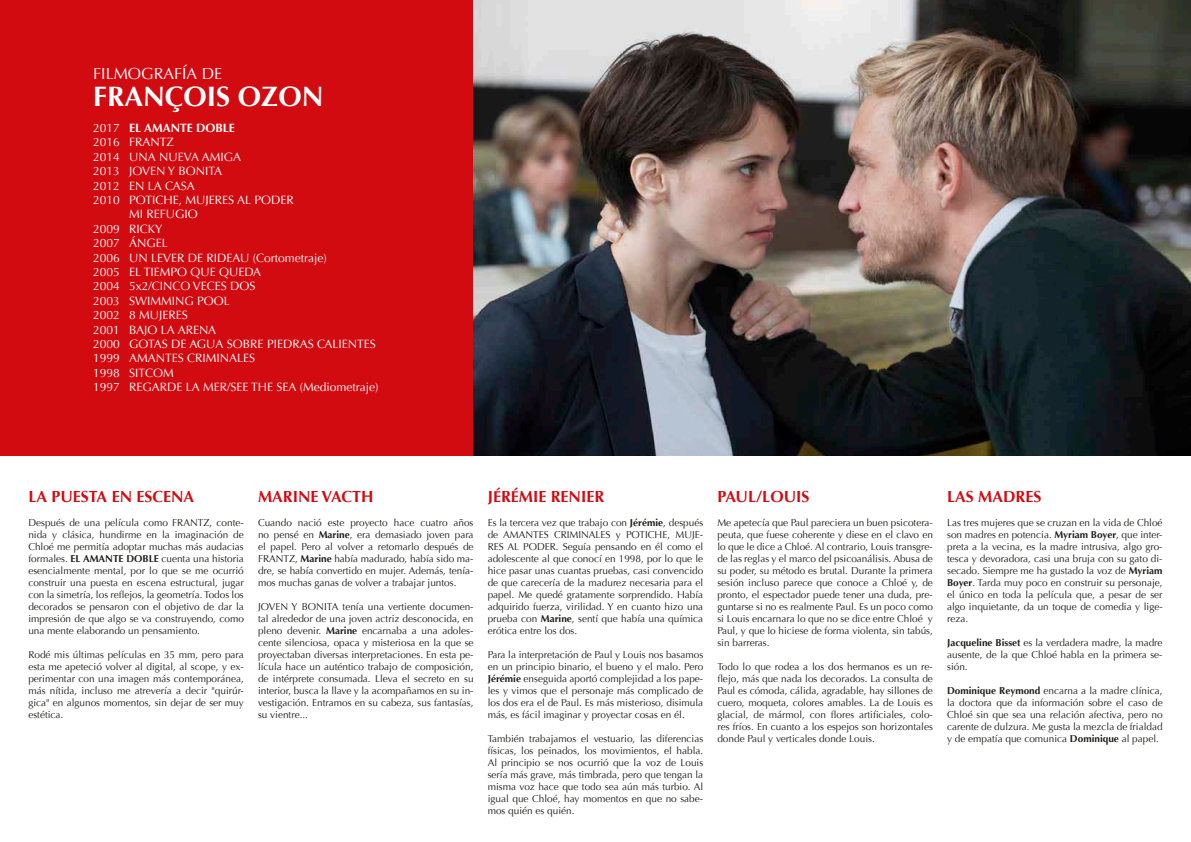
<style>
.page{position:relative;width:1191px;height:842px;background:#fff}
.page>*{position:absolute;margin:0;border:0;box-sizing:border-box;transform-origin:0 0}
.t1{font:700 28px "Optima";color:#fff}
.t2{font:700 16px "Optima";color:#d20b11}
.t3{font:16px "Optima";color:#fff}
.t4{font:12px "Optima";color:#fff}
.t5{font:700 12px "Optima";color:#fff}
.t6{font:10px/12px "Optima";color:#1d1d1b;text-align:justify}
.s1{font-weight:400}
.s2{font-weight:700}
</style>
<div class="page">
<div style="left:0;top:0;width:473px;height:455px;background:#d20b11"></div>
<img style="left:473px;top:0;width:718px;height:455px">
<h2 class="t3" style="left:93px;top:64px;width:130px">FILMOGRAFÍA DE</h2>
<h1 class="t1" style="left:93px;top:80px;width:232px">FRANÇOIS OZON</h1>
<p class="t5" style="left:93px;top:121px;width:130px"><span class="s1">2017</span> EL AMANTE DOBLE</p>
<p class="t4" style="left:93px;top:135px;width:82px">2016 FRANTZ</p>
<p class="t4" style="left:93px;top:150px;width:150px">2014 UNA NUEVA AMIGA</p>
<p class="t4" style="left:93px;top:164px;width:130px">2013 JOVEN Y BONITA</p>
<p class="t4" style="left:93px;top:179px;width:103px">2012 EN LA CASA</p>
<p class="t4" style="left:93px;top:193px;width:202px">2010 POTICHE, MUJERES AL PODER</p>
<p class="t4" style="left:129px;top:207px;width:70px">MI REFUGIO</p>
<p class="t4" style="left:93px;top:222px;width:71px">2009 RICKY</p>
<p class="t4" style="left:93px;top:236px;width:76px">2007 ÁNGEL</p>
<p class="t4" style="left:93px;top:251px;width:235px">2006 UN LEVER DE RIDEAU (Cortometraje)</p>
<p class="t4" style="left:93px;top:265px;width:169px">2005 EL TIEMPO QUE QUEDA</p>
<p class="t4" style="left:93px;top:279px;width:164px">2004 5x2/CINCO VECES DOS</p>
<p class="t4" style="left:93px;top:294px;width:138px">2003 SWIMMING POOL</p>
<p class="t4" style="left:93px;top:308px;width:96px">2002 8 MUJERES</p>
<p class="t4" style="left:93px;top:323px;width:124px">2001 BAJO LA ARENA</p>
<p class="t4" style="left:93px;top:337px;width:284px">2000 GOTAS DE AGUA SOBRE PIEDRAS CALIENTES</p>
<p class="t4" style="left:93px;top:351px;width:163px">1999 AMANTES CRIMINALES</p>
<p class="t4" style="left:93px;top:366px;width:82px">1998 SITCOM</p>
<p class="t4" style="left:93px;top:380px;width:287px">1997 REGARDE LA MER/SEE THE SEA (Mediometraje)</p>
<h2 class="t2" style="left:28px;top:488px;width:155px">La pu esta en escena</h2>
<p class="t6" style="left:28px;top:517px;width:157px">Después de una película como Frantz</p>
<p class="t6" style="left:28px;top:517px;width:217px;text-indent:181px">, conte&shy;nida y clásica, hundirme en la imaginación de Chloé me permitía adoptar muchas más audacias formales. <span class="s2">EL AMANTE DOBLE</span></p>
<p class="t6" style="left:28px;top:553px;width:217px;text-indent:133px">cuenta una historia esencialmente mental, por lo que se me ocurrió construir una puesta en escena estructural, jugar con la simetría, los reflejos, la geometría. Todos los decorados se pensaron con el objetivo de dar la impresión de que algo se va construyendo, como una mente elaborando un pensamiento.</p>
<p class="t6" style="left:28px;top:649px;width:217px">Rodé mis últimas películas en 35 mm, pero para esta me apeteció volver al digital, al scope, y ex&shy;perimentar con una imagen más contemporánea, más nítida, incluso me atrevería a decir "quirúr&shy;gica" en algunos momentos, sin dejar de ser muy estética.</p>
<h2 class="t2" style="left:258px;top:488px;width:25px">Marin</h2>
<h2 class="t2" style="left:310px;top:488px;width:64px">e Vacth</h2>
<p class="t6" style="left:258px;top:517px;width:217px">Cuando nació este proyecto hace cuatro años no pensé en <span class="s2">Marine</span>, era demasiado joven para el papel. Pero al volver a retomarlo después de Frantz</p>
<p class="t6" style="left:258px;top:553px;width:217px;text-indent:37px">, <span class="s2">Marine</span> había madurado, había sido ma&shy;dre, se había convertido en mujer. Además, tenía&shy;mos muchas ganas de volver a trabajar juntos.</p>
<p class="t6" style="left:258px;top:601px;width:11px">Joven</p>
<p class="t6" style="left:291px;top:601px;width:18px">y bonita</p>
<p class="t6" style="left:258px;top:601px;width:217px;text-indent:85px">tenía una vertiente documen&shy;tal alrededor de una joven actriz desconocida, en pleno devenir. <span class="s2">Marine</span> encarnaba a una adoles&shy;cente silenciosa, opaca y misteriosa en la que se proyectaban diversas interpretaciones. En esta pe&shy;lícula hace un auténtico trabajo de composición, de intérprete consumada. Lleva el secreto en su interior, busca la llave y la acompañamos en su in&shy;vestigación. Entramos en su cabeza, sus fantasías, su vientre...</p>
<h2 class="t2" style="left:488px;top:488px;width:114px">Jérémi e Reni er</h2>
<p class="t6" style="left:488px;top:517px;width:217px">Es la tercera vez que trabajo con <span class="s2">Jérémie</span>, después de Amantes</p>
<p class="t6" style="left:554px;top:529px;width:7px">criminales</p>
<p class="t6" style="left:616px;top:529px;width:23px">y Potiche</p>
<p class="t6" style="left:667px;top:529px;width:15px">, muje</p>
<p class="t6" style="left:700px;top:529px;width:5px">-</p>
<p class="t6" style="left:488px;top:541px;width:217px;text-indent:68px">. Seguía pensando en él como el adolescente al que conocí en 1998, por lo que le hice pasar unas cuantas pruebas, casi convencido de que carecería de la madurez necesaria para el papel. Me quedé gratamente sorprendido. Había adquirido fuerza, virilidad. Y en cuanto hizo una prueba con <span class="s2">Marine</span>, sentí que había una química erótica entre los dos.</p>
<p class="t6" style="left:488px;top:649px;width:217px">Para la interpretación de Paul y Louis nos basamos en un principio binario, el bueno y el malo. Pero <span class="s2">Jérémie</span> enseguida aportó complejidad a los pape&shy;les y vimos que el personaje más complicado de los dos era el de Paul. Es más misterioso, disimula más, es fácil imaginar y proyectar cosas en él.</p>
<p class="t6" style="left:488px;top:733px;width:217px">También trabajamos el vestuario, las diferencias físicas, los peinados, los movimientos, el habla.<br>Al principio se nos ocurrió que la voz de Louis sería más grave, más timbrada, pero que tengan la misma voz hace que todo sea aún más turbio. Al igual que Chloé, hay momentos en que no sabe&shy;mos quién es quién.</p>
<p class="t6" style="left:488px;top:541px;width:6px">res</p>
<p class="t6" style="left:507px;top:541px;width:24px">al poder</p>
<h2 class="t2" style="left:717px;top:488px;width:11px">Pau</h2>
<h2 class="t2" style="left:748px;top:488px;width:25px">l/Louis</h2>
<p class="t6" style="left:717px;top:517px;width:217px">Me apetecía que Paul pareciera un buen psicotera&shy;peuta, que fuese coherente y diese en el clavo en lo que le dice a Chloé. Al contrario, Louis transgre&shy;de las reglas y el marco del psicoanálisis. Abusa de su poder, su método es brutal. Durante la primera sesión incluso parece que conoce a Chloé y, de pronto, el espectador puede tener una duda, pre&shy;guntarse si no es realmente Paul. Es un poco como si Louis encarnara lo que no se dice entre Chloé y Paul, y que lo hiciese de forma violenta, sin tabús, sin barreras.</p>
<p class="t6" style="left:717px;top:661px;width:217px">Todo lo que rodea a los dos hermanos es un re&shy;flejo, más que nada los decorados. La consulta de Paul es cómoda, cálida, agradable, hay sillones de cuero, moqueta, colores amables. La de Louis es glacial, de mármol, con flores artificiales, colo&shy;res fríos. En cuanto a los espejos son horizontales donde Paul y verticales donde Louis.</p>
<h2 class="t2" style="left:947px;top:488px;width:10px">Las</h2>
<h2 class="t2" style="left:978px;top:488px;width:63px">madres</h2>
<p class="t6" style="left:947px;top:517px;width:217px">Las tres mujeres que se cruzan en la vida de Chloé son madres en potencia. <span class="s2">Myriam Boyer</span>, que inter&shy;preta a la vecina, es la madre intrusiva, algo gro&shy;tesca y devoradora, casi una bruja con su gato di&shy;secado. Siempre me ha gustado la voz de <span class="s2">Myriam Boyer</span>. Tarda muy poco en construir su personaje, el único en toda la película que, a pesar de ser algo inquietante, da un toque de comedia y lige&shy;reza.</p>
<p class="t6" style="left:947px;top:637px;width:217px"><span class="s2">Jacqueline Bisset</span> es la verdadera madre, la madre ausente, de la que Chloé habla en la primera se&shy;sión.</p>
<p class="t6" style="left:947px;top:685px;width:217px"><span class="s2">Dominique Reymond</span> encarna a la madre clínica, la doctora que da información sobre el caso de Chloé sin que sea una relación afectiva, pero no carente de dulzura. Me gusta la mezcla de frialdad y de empatía que comunica <span class="s2">Dominique</span> al papel.</p>
</div>
